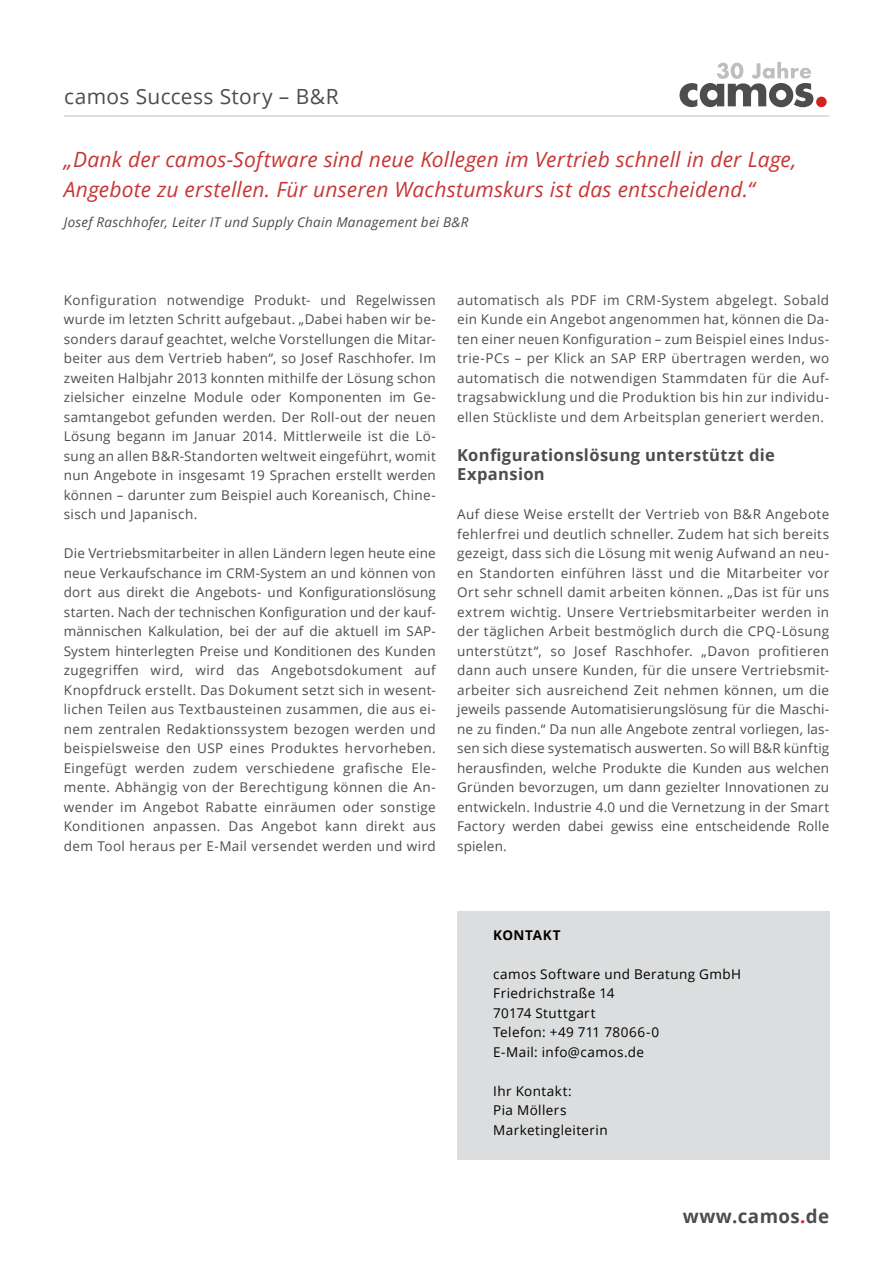
<style>
.page{position:relative;width:893px;height:1263px;background:#fff}
.page>*{position:absolute;margin:0;border:0;box-sizing:border-box;transform-origin:0 0}
.t1{font:italic 21px/30px "Open Sans";letter-spacing:.01em;color:#c73636}
.t2{font:20.85px "Open Sans";letter-spacing:.015em;color:#4d4d4f}
.t3{font:700 18.75px "Open Sans";letter-spacing:.02em;color:#4d4d4f}
.t4{font:700 16.5px/19.5px "Open Sans";letter-spacing:.02em;color:#4d4d4f}
.t5{font:13.5px/19.5px "Open Sans";letter-spacing:.03em;color:#4d4d4f;text-align:justify}
.t6{font:13.5px/19.5px "Open Sans";letter-spacing:.03em;color:#000}
.t7{font:italic 13.5px "Open Sans";letter-spacing:.02em;color:#4d4d4f}
.t8{font:700 13.5px "Open Sans";letter-spacing:.035em;color:#000}
.s1{color:#d12321}
</style>
<div class="page">
<div style="left:457px;top:911px;width:372px;height:248px;background:#dcddde"></div>
<hr style="left:64px;top:116px;width:765px;height:1px;background:#bcbec0">
<div style="left:816px;top:97px;width:11px;height:10px;background:#d12321;border-radius:50%"></div>
<svg style="left:679px;top:62px;width:134px;height:45px"></svg>
<h2 class="t2" style="left:64px;top:83px;width:276px">camos Success Story – B&amp;R</h2>
<h1 class="t1" style="left:64px;top:144px;width:734px">„Dank der camos-Software sind neue Kollegen im Vertrieb schnell in der Lage,<br>Angebote zu erstellen. Für unseren Wachstumskurs ist das entscheidend.“</h1>
<p class="t7" style="left:64px;top:213px;width:406px">Josef Raschhofer, Leiter IT und Supply Chain Management bei B&amp;R</p>
<p class="t5" style="left:64px;top:290px;width:374px">Konfiguration notwendige Produkt- und Regelwissen wurde im letzten Schritt aufgebaut. „Dabei haben wir be&shy;sonders darauf geachtet, welche Vorstellungen die Mitar&shy;beiter aus dem Vertrieb haben“, so Josef Raschhofer. Im zweiten Halbjahr 2013 konnten mithilfe der Lösung schon zielsicher einzelne Module oder Komponenten im Ge&shy;samtangebot gefunden werden. Der Roll-out der neuen Lösung begann im Januar 2014. Mittlerweile ist die Lö&shy;sung an allen B&amp;R-Standorten weltweit eingeführt, womit nun Angebote in insgesamt 19 Sprachen erstellt werden können – darunter zum Beispiel auch Koreanisch, Chine&shy;sisch und Japanisch.</p>
<p class="t5" style="left:64px;top:543px;width:374px">Die Vertriebsmitarbeiter in allen Ländern legen heute eine neue Verkaufschance im CRM-System an und können von dort aus direkt die Angebots- und Konfigurationslösung starten. Nach der technischen Konfiguration und der kauf&shy;männischen Kalkulation, bei der auf die aktuell im SAP-System hinterlegten Preise und Konditionen des Kunden zugegriffen wird, wird das Angebotsdokument auf Knopfdruck erstellt. Das Dokument setzt sich in wesent&shy;lichen Teilen aus Textbausteinen zusammen, die aus ei&shy;nem zentralen Redaktionssystem bezogen werden und beispielsweise den USP eines Produktes hervorheben.<br>Eingefügt werden zudem verschiedene grafische Ele&shy;mente. Abhängig von der Berechtigung können die An&shy;wender im Angebot Rabatte einräumen oder sonstige Konditionen anpassen. Das Angebot kann direkt aus dem Tool heraus per E-Mail versendet werden und wird</p>
<p class="t5" style="left:457px;top:290px;width:374px">automatisch als PDF im CRM-System abgelegt. Sobald ein Kunde ein Angebot angenommen hat, können die Da&shy;ten einer neuen Konfiguration – zum Beispiel eines Indus&shy;trie-PCs – per Klick an SAP ERP übertragen werden, wo automatisch die notwendigen Stammdaten für die Auf&shy;tragsabwicklung und die Produktion bis hin zur individu&shy;ellen Stückliste und dem Arbeitsplan generiert werden.</p>
<p class="t4" style="left:457px;top:445px;width:319px">Konfigurationslösung unterstützt die<br>Expansion</p>
<p class="t5" style="left:457px;top:504px;width:374px">Auf diese Weise erstellt der Vertrieb von B&amp;R Angebote fehlerfrei und deutlich schneller. Zudem hat sich bereits gezeigt, dass sich die Lösung mit wenig Aufwand an neu&shy;en Standorten einführen lässt und die Mitarbeiter vor Ort sehr schnell damit arbeiten können. „Das ist für uns extrem wichtig. Unsere Vertriebsmitarbeiter werden in der täglichen Arbeit bestmöglich durch die CPQ-Lösung unterstützt“, so Josef Raschhofer. „Davon profitieren dann auch unsere Kunden, für die unsere Vertriebsmit&shy;arbeiter sich ausreichend Zeit nehmen können, um die jeweils passende Automatisierungslösung für die Maschi&shy;ne zu finden.“ Da nun alle Angebote zentral vorliegen, las&shy;sen sich diese systematisch auswerten. So will B&amp;R künftig herausfinden, welche Produkte die Kunden aus welchen Gründen bevorzugen, um dann gezielter Innovationen zu entwickeln. Industrie 4.0 und die Vernetzung in der Smart Factory werden dabei gewiss eine entscheidende Rolle spielen.</p>
<p class="t8" style="left:493px;top:925px;width:69px">Kontakt</p>
<p class="t6" style="left:493px;top:963px;width:249px">camos Software und Beratung GmbH<br>Friedrichstraße 14<br>70174 Stuttgart<br>Telefon: +49 711 78066-0<br>E-Mail: info@camos.de</p>
<p class="t6" style="left:493px;top:1080px;width:116px">Ihr Kontakt:<br>Pia Möllers<br>Marketingleiterin</p>
<h3 class="t3" style="left:683px;top:1203px;width:148px">www.camos<span class="s1">.</span>de</h3>
</div>
